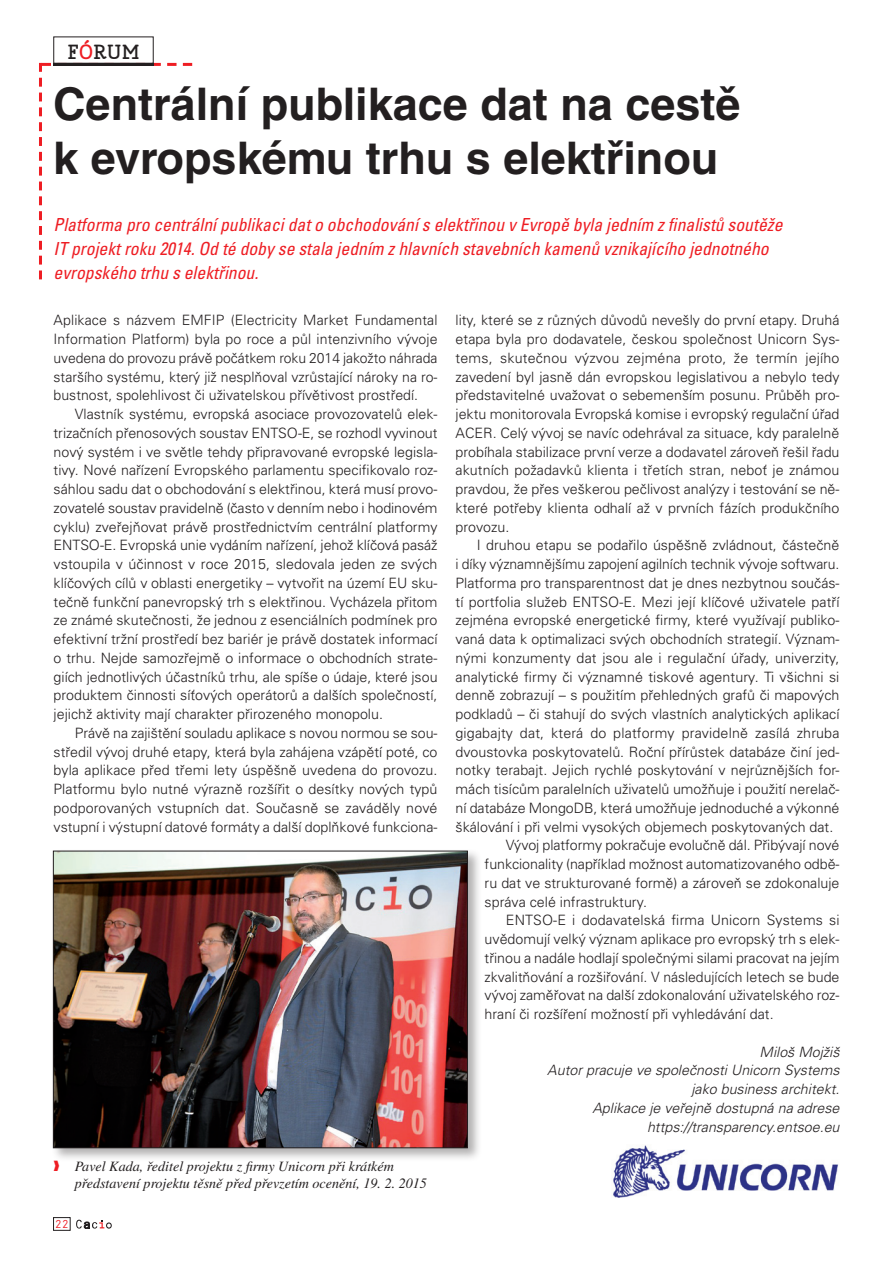
<style>
.page{position:relative;width:893px;height:1263px;background:#fff}
.page>*{position:absolute;margin:0;border:0;box-sizing:border-box;transform-origin:0 0}
.titulek{font:700 45px/54px "Helvetica CE";color:#231f20}
.Perex{font:italic condensed 18px/24px "Univers CE";color:#ee1d23}
.t1{font:700 18px "Happy Phantom";letter-spacing:.03em;color:#231f20;scale:1.1 1}
.text{font:300 14.25px/18.8px "Univers CE";color:#231f20;text-align:justify}
.text-2{font:italic 300 14.25px/18.8px "Univers CE";color:#231f20;text-align:right}
.t2{font:italic 14.25px/17.1px "Times CE";color:#231f20}
.t3{font:12px "Orator Std";color:#ee1d23}
.s1{color:#ee1d23}
</style>
<div class="page">
<svg style="left:76px;top:1220px;width:36px;height:8px"></svg>
<div style="left:53px;top:1217px;width:18px;height:14px;border:1px solid #231f20"></div>
<svg style="left:39px;top:63px;width:153px;height:216px"></svg>
<div style="left:51px;top:849px;width:431px;height:313px;background:#231f20;opacity:.35"></div>
<img style="left:55px;top:853px;width:411px;height:293px">
<div style="left:53px;top:851px;width:415px;height:297px;border:1px solid #231f20"></div>
<img style="left:613px;top:1145px;width:226px;height:52px">
<p class="t1" style="left:68px;top:39px;width:67px">F<span class="s1">Ó</span>RUM</p>
<p class="titulek" style="left:53px;top:77px;width:689px">Centrální publikace dat na cestě k evropskému trhu s elektřinou</p>
<p class="Perex" style="left:54px;top:213px;width:730px">Platforma pro centrální publikaci dat o obchodování s elektřinou v Evropě byla jedním z finalistů soutěže<br>IT projekt roku 2014. Od té doby se stala jedním z hlavních stavebních kamenů vznikajícího jednotného evropského trhu s elektřinou.</p>
<p class="text" style="left:54px;top:311px;width:385px">Aplikace s názvem EMFIP (Electricity Market Fundamental Information Platform) byla po roce a půl intenzivního vývoje uvedena do provozu právě počátkem roku 2014 jakožto náhrada staršího systému, který již nesplňoval vzrůstající nároky na ro&shy;bustnost, spolehlivost či uživatelskou přívětivost prostředí.</p>
<p class="text" style="left:54px;top:405px;width:385px;text-indent:21px">Vlastník systému, evropská asociace provozovatelů elek&shy;trizačních přenosových soustav ENTSO-E, se rozhodl vyvinout nový systém i ve světle tehdy připravované evropské legisla&shy;tivy. Nové nařízení Evropského parlamentu specifikovalo roz&shy;sáhlou sadu dat o obchodování s elektřinou, která musí provo&shy;zovatelé soustav pravidelně (často v denním nebo i hodinovém cyklu) zveřejňovat právě prostřednictvím centrální platformy ENTSO-E. Evropská unie vydáním nařízení, jehož klíčová pasáž vstoupila v účinnost v roce 2015, sledovala jeden ze svých klíčových cílů v oblasti energetiky – vytvořit na území EU sku&shy;tečně funkční panevropský trh s elektřinou. Vycházela přitom ze známé skutečnosti, že jednou z esenciálních podmínek pro efektivní tržní prostředí bez bariér je právě dostatek informací o trhu. Nejde samozřejmě o informace o obchodních strate&shy;giích jednotlivých účastníků trhu, ale spíše o údaje, které jsou produktem činnosti síťových operátorů a dalších společností, jejichž aktivity mají charakter přirozeného monopolu.</p>
<p class="text" style="left:54px;top:724px;width:385px;text-indent:21px">Právě na zajištění souladu aplikace s novou normou se sou&shy;středil vývoj druhé etapy, která byla zahájena vzápětí poté, co byla aplikace před třemi lety úspěšně uvedena do provozu.<br>Platformu bylo nutné výrazně rozšířit o desítky nových typů podporovaných vstupních dat. Současně se zaváděly nové vstupní i výstupní datové formáty a další doplňkové funkciona-</p>
<p class="t2" style="left:75px;top:1157px;width:354px;text-indent:-21px"><span class="s1">❱</span> Pavel Kada, ředitel projektu z firmy Unicorn při krátkém představení projektu těsně před převzetím ocenění, 19. 2. 2015</p>
<p class="t3" style="left:55px;top:1215px;width:16px">22</p>
<p class="text" style="left:456px;top:311px;width:385px">lity, které se z různých důvodů nevešly do první etapy. Druhá etapa byla pro dodavatele, českou společnost Unicorn Sys&shy;tems, skutečnou výzvou zejména proto, že termín jejího zavedení byl jasně dán evropskou legislativou a nebylo tedy představitelné uvažovat o sebemenším posunu. Průběh pro&shy;jektu monitorovala Evropská komise i evropský regulační úřad ACER. Celý vývoj se navíc odehrával za situace, kdy paralelně probíhala stabilizace první verze a dodavatel zároveň řešil řadu akutních požadavků klienta i třetích stran, neboť je známou pravdou, že přes veškerou pečlivost analýzy i testování se ně&shy;které potřeby klienta odhalí až v prvních fázích produkčního provozu.</p>
<p class="text" style="left:456px;top:536px;width:386px;text-indent:21px">I druhou etapu se podařilo úspěšně zvládnout, částečně i díky významnějšímu zapojení agilních technik vývoje softwaru.<br>Platforma pro transparentnost dat je dnes nezbytnou součás&shy;tí portfolia služeb ENTSO-E. Mezi její klíčové uživatele patří zejména evropské energetické firmy, které využívají publiko&shy;vaná data k optimalizaci svých obchodních strategií. Význam&shy;nými konzumenty dat jsou ale i regulační úřady, univerzity, analytické firmy či významné tiskové agentury. Ti všichni si denně zobrazují – s použitím přehledných grafů či mapových podkladů – či stahují do svých vlastních analytických aplikací gigabajty dat, která do platformy pravidelně zasílá zhruba dvoustovka poskytovatelů. Roční přírůstek databáze činí jed&shy;notky terabajt. Jejich rychlé poskytování v nejrůznějších for&shy;mách tisícům paralelních uživatelů umožňuje i použití nerelač&shy;ní databáze MongoDB, která umožňuje jednoduché a výkonné škálování i při velmi vysokých objemech poskytovaných dat.</p>
<p class="text" style="left:485px;top:836px;width:356px;text-indent:21px">Vývoj platformy pokračuje evolučně dál. Přibývají nové funkcionality (například možnost automatizovaného odbě&shy;ru dat ve strukturované formě) a zároveň se zdokonaluje správa celé infrastruktury.</p>
<p class="text" style="left:485px;top:911px;width:356px;text-indent:21px">ENTSO-E i dodavatelská firma Unicorn Systems si uvědomují velký význam aplikace pro evropský trh s elek&shy;třinou a nadále hodlají společnými silami pracovat na jejím zkvalitňování a rozšiřování. V následujících letech se bude vývoj zaměřovat na další zdokonalování uživatelského roz&shy;hraní či rozšíření možností při vyhledávání dat.</p>
<p class="text-2" style="left:760px;top:1042px;width:81px">Miloš Mojžiš</p>
<p class="text-2" style="left:547px;top:1061px;width:294px">Autor pracuje ve společnosti Unicorn Systems jako business architekt.</p>
<p class="text-2" style="left:592px;top:1099px;width:249px">Aplikace je veřejně dostupná na adrese https://transparency.entsoe.eu</p>
</div>
